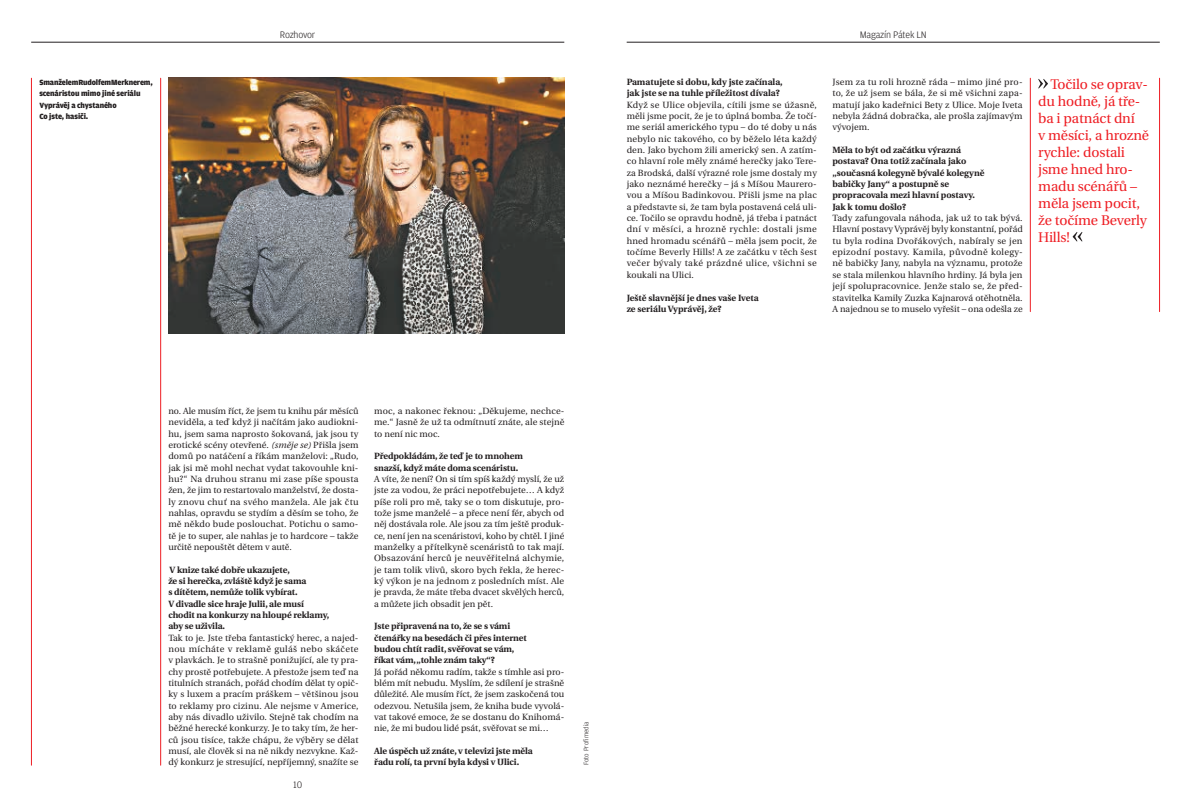
<style>
.page{position:relative;width:1191px;height:808px;background:#fff}
.page>*{position:absolute;margin:0;border:0;box-sizing:border-box;transform-origin:0 0}
.VYKRIK_n{font:14px/17px "Utopia CE";letter-spacing:-.01em;color:#ee1d23}
.t1{font:300 10px "Amplitude CE";letter-spacing:-.02em;color:#231f20}
.TEXT_odpoved_n{font:9px/11.3px "Utopia CE";color:#231f20;text-align:justify}
.TEXT_otazka_n{font:700 9px/11.3px "Utopia CE";letter-spacing:-.01em;color:#231f20}
.box_text{font:900 8px/11.3px "Amplitude CE";letter-spacing:-.01em;color:#231f20}
.t2{font:300 7px "Amplitude CE";color:#231f20}
.s1{font-style:italic}
</style>
<div class="page">
<hr style="left:31px;top:42px;width:533px;height:1px;background:#231f20">
<hr style="left:626px;top:42px;width:533px;height:1px;background:#231f20">
<svg style="left:1038px;top:79px;width:10px;height:10px"></svg>
<svg style="left:1072px;top:232px;width:10px;height:10px"></svg>
<hr style="left:1030px;top:78px;width:1px;height:234px;background:#ee1d23">
<hr style="left:1159px;top:78px;width:1px;height:234px;background:#ee1d23">
<hr style="left:31px;top:78px;width:1px;height:687px;background:#ee1d23">
<hr style="left:160px;top:78px;width:1px;height:687px;background:#ee1d23">
<img style="left:168px;top:78px;width:396px;height:255px">
<p class="box_text" style="left:39px;top:77px;width:115px">Smanželem Rudolfem Merknerem, scenáristou mimo jiné seriálu<br>Vyprávěj a chystaného<br>Co jste, hasiči.</p>
<p class="t1" style="left:280px;top:30px;width:37px">Rozhovor</p>
<p class="t1" style="left:859px;top:30px;width:69px">Magazín Pátek LN</p>
<p class="TEXT_otazka_n" style="left:626px;top:76px;width:158px">Pamatujete si dobu, kdy jste začínala, jak jste se na tuhle příležitost dívala?</p>
<p class="TEXT_odpoved_n" style="left:626px;top:99px;width:192px">Když se Ulice objevila, cítili jsme se úžasně, měli jsme pocit, že je to úplná bomba. Že točí&shy;me seriál amerického typu – do té doby u nás nebylo nic takového, co by běželo léta každý den. Jako bychom žili americký sen. A zatím&shy;co hlavní role měly známé herečky jako Tere&shy;za Brodská, další výrazné role jsme dostaly my jako neznámé herečky – já s Míšou Maurero&shy;vou a Míšou Badinkovou. Přišli jsme na plac a představte si, že tam byla postavená celá uli&shy;ce. Točilo se opravdu hodně, já třeba i patnáct dní v měsíci, a hrozně rychle: dostali jsme hned hromadu scénářů – měla jsem pocit, že točíme Beverly Hills! A ze začátku v těch šest večer bývaly také prázdné ulice, všichni se koukali na Ulici.</p>
<p class="TEXT_otazka_n" style="left:626px;top:292px;width:133px">Ještě slavnější je dnes vaše Iveta ze seriálu Vyprávěj, že?</p>
<p class="TEXT_odpoved_n" style="left:832px;top:76px;width:192px">Jsem za tu roli hrozně ráda – mimo jiné pro&shy;to, že už jsem se bála, že si mě všichni zapa&shy;matují jako kadeřnici Bety z Ulice. Moje Iveta nebyla žádná dobračka, ale prošla zajímavým vývojem.</p>
<p class="TEXT_otazka_n" style="left:832px;top:144px;width:153px">Měla to být od začátku výrazná postava? Ona totiž začínala jako „současná kolegyně bývalé kolegyně babičky Jany“ a postupně se propracovala mezi hlavní postavy.<br>Jak k tomu došlo?</p>
<p class="TEXT_odpoved_n" style="left:832px;top:212px;width:192px">Tady zafungovala náhoda, jak už to tak bývá.<br>Hlavní postavy Vyprávěj byly konstantní, pořád tu byla rodina Dvořákových, nabíraly se jen epizodní postavy. Kamila, původně kolegy&shy;ně babičky Jany, nabyla na významu, protože se stala milenkou hlavního hrdiny. Já byla jen její spolupracovnice. Jenže stalo se, že před&shy;stavitelka Kamily Zuzka Kajnarová otěhotněla.<br>A najednou se to muselo vyřešit – ona odešla ze</p>
<p class="VYKRIK_n" style="left:1038px;top:75px;width:112px;text-indent:12px">Točilo se oprav&shy;du hodně, já tře&shy;ba i patnáct dní<br>v měsíci, a hrozně rychle: dostali jsme hned hro&shy;madu scénářů – měla jsem pocit, že točíme Beverly<br>Hills!</p>
<p class="TEXT_odpoved_n" style="left:168px;top:405px;width:192px">no. Ale musím říct, že jsem tu knihu pár měsíců neviděla, a teď když ji načítám jako audiokni&shy;hu, jsem sama naprosto šokovaná, jak jsou ty erotické scény otevřené. <span class="s1">(směje se)</span> Přišla jsem domů po natáčení a říkám manželovi: „Rudo, jak jsi mě mohl nechat vydat takovouhle kni&shy;hu?“ Na druhou stranu mi zase píše spousta žen, že jim to restartovalo manželství, že dosta&shy;ly znovu chuť na svého manžela. Ale jak čtu nahlas, opravdu se stydím a děsím se toho, že mě někdo bude poslouchat. Potichu o samo&shy;tě je to super, ale nahlas je to hardcore – takže určitě nepouštět dětem v autě.</p>
<p class="TEXT_otazka_n" style="left:168px;top:564px;width:162px">V knize také dobře ukazujete,<br>že si herečka, zvláště když je sama<br>s dítětem, nemůže tolik vybírat.<br>V divadle sice hraje Julii, ale musí chodit na konkurzy na hloupé reklamy, aby se uživila.</p>
<p class="TEXT_odpoved_n" style="left:168px;top:632px;width:192px">Tak to je. Jste třeba fantastický herec, a najed&shy;nou mícháte v reklamě guláš nebo skáčete v plavkách. Je to strašně ponižující, ale ty pra&shy;chy prostě potřebujete. A přestože jsem teď na titulních stranách, pořád chodím dělat ty opič&shy;ky s luxem a pracím práškem – většinou jsou to reklamy pro cizinu. Ale nejsme v Americe, aby nás divadlo uživilo. Stejně tak chodím na běžné herecké konkurzy. Je to taky tím, že her&shy;ců jsou tisíce, takže chápu, že výběry se dělat musí, ale člověk si na ně nikdy nezvykne. Kaž&shy;dý konkurz je stresující, nepříjemný, snažíte se</p>
<p class="t1" style="left:293px;top:779px;width:11px">10</p>
<p class="TEXT_odpoved_n" style="left:374px;top:405px;width:192px">moc, a nakonec řeknou: „Děkujeme, nechce&shy;me.“ Jasně že už ta odmítnutí znáte, ale stejně to není nic moc.</p>
<p class="TEXT_otazka_n" style="left:374px;top:451px;width:150px">Předpokládám, že teď je to mnohem snazší, když máte doma scenáristu.</p>
<p class="TEXT_odpoved_n" style="left:374px;top:473px;width:192px">A víte, že není? On si tím spíš každý myslí, že už jste za vodou, že práci nepotřebujete… A když píše roli pro mě, taky se o tom diskutuje, pro&shy;tože jsme manželé – a přece není fér, abych od něj dostávala role. Ale jsou za tím ještě produk&shy;ce, není jen na scenáristovi, koho by chtěl. I jiné manželky a přítelkyně scenáristů to tak mají.<br>Obsazování herců je neuvěřitelná alchymie, je tam tolik vlivů, skoro bych řekla, že herec&shy;ký výkon je na jednom z posledních míst. Ale je pravda, že máte třeba dvacet skvělých herců, a můžete jich obsadit jen pět.</p>
<p class="TEXT_otazka_n" style="left:374px;top:621px;width:154px">Jste připravená na to, že se s vámi čtenářky na besedách či přes internet budou chtít radit, svěřovat se vám, říkat vám, „tohle znám taky“?</p>
<p class="TEXT_odpoved_n" style="left:374px;top:666px;width:192px">Já pořád někomu radím, takže s tímhle asi pro&shy;blém mít nebudu. Myslím, že sdílení je strašně důležité. Ale musím říct, že jsem zaskočená tou odezvou. Netušila jsem, že kniha bude vyvolá&shy;vat takové emoce, že se dostanu do Knihomá&shy;nie, že mi budou lidé psát, svěřovat se mi…</p>
<p class="TEXT_otazka_n" style="left:374px;top:745px;width:160px">Ale úspěch už znáte, v televizi jste měla řadu rolí, ta první byla kdysi v Ulici.</p>
<p class="t2" style="left:582px;top:765px;width:46px;rotate:-90deg">Foto Profimedia</p>
</div>
